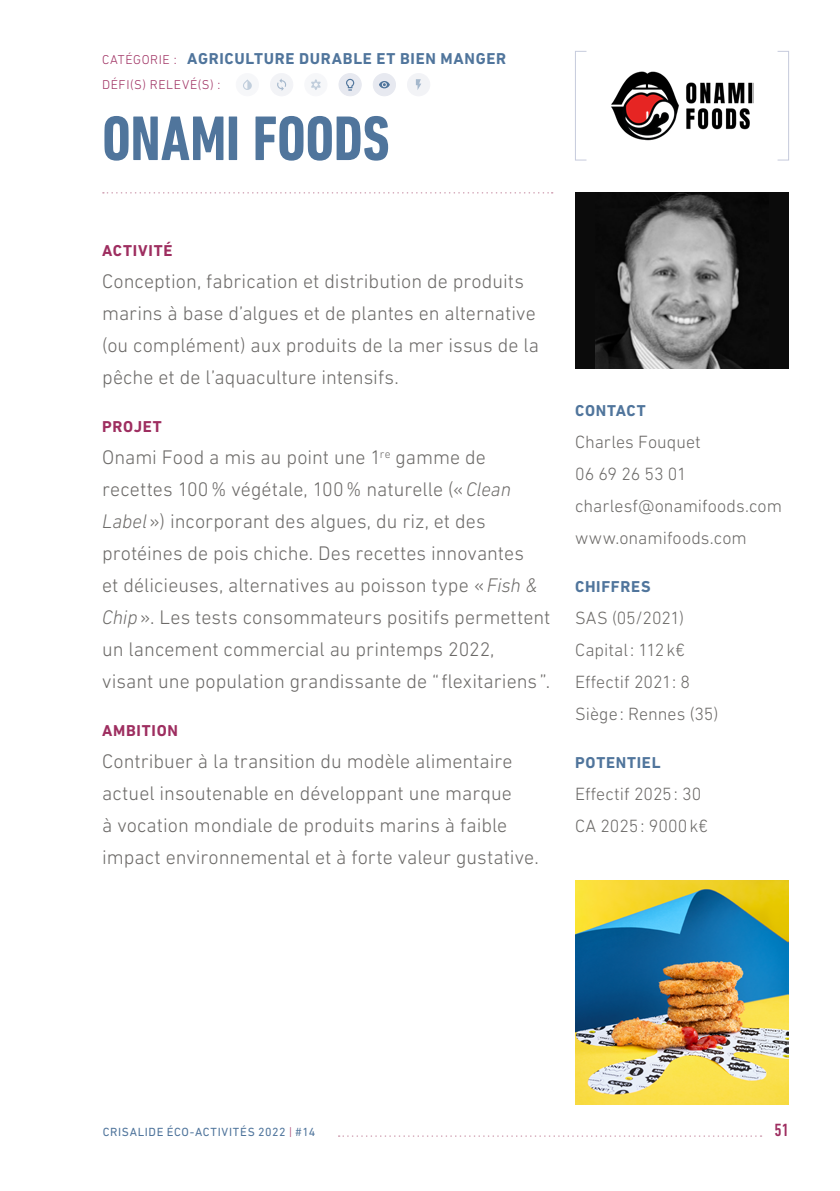
<style>
.page{position:relative;width:840px;height:1191px;background:#fff}
.page>*{position:absolute;margin:0;border:0;box-sizing:border-box;transform-origin:0 0}
.t1{font:700 condensed 64px "DIN Next LT Pro";letter-spacing:-.005em;color:#50759c}
.t2{font:300 20px/32px "DIN Next LT Pro";color:#6c6a68}
.t3{font:300 18px/32px "DIN Next LT Pro";color:#6c6a68}
.t4{font:500 condensed 18px "DIN Next LT Pro";color:#9e2e60}
.t5{font:700 16px "DIN Next LT Pro";letter-spacing:.045em;color:#50759c}
.t6{font:700 16px "DIN Next LT Pro";letter-spacing:.05em;color:#9e2e60}
.t7{font:300 13px/25.4px "DIN Next LT Pro";letter-spacing:.045em;color:#9e2e60}
.t8{font:12px "DIN Next LT Pro";letter-spacing:.055em;color:#50759c}
.s1{font-style:italic}
.s2{font-weight:300;color:#9e2e60}
</style>
<div class="page">
<svg style="left:338px;top:1135px;width:423px;height:1px"></svg>
<svg style="left:103px;top:192px;width:449px;height:2px"></svg>
<div style="left:574px;top:51px;width:12px;height:109px;border:1px solid #c6cbdc"></div>
<div style="left:236px;top:74px;width:22px;height:22px;background:#f6f7f9;border-radius:50%"></div>
<div style="left:236px;top:73px;width:23px;height:23px;border:1px solid #e7e9f0;border-radius:50%"></div>
<svg style="left:243px;top:79px;width:9px;height:11px"></svg>
<div style="left:304px;top:74px;width:23px;height:22px;background:#f6f7f9;border-radius:50%"></div>
<div style="left:304px;top:73px;width:23px;height:23px;border:1px solid #e7e9f0;border-radius:50%"></div>
<svg style="left:311px;top:79px;width:9px;height:11px"></svg>
<div style="left:373px;top:74px;width:22px;height:22px;background:#e7e9f0;border-radius:50%"></div>
<div style="left:373px;top:73px;width:22px;height:23px;border:1px solid #e7e9f0;border-radius:50%"></div>
<svg style="left:379px;top:81px;width:10px;height:7px"></svg>
<div style="left:339px;top:74px;width:22px;height:22px;background:#e7e9f0;border-radius:50%"></div>
<div style="left:338px;top:73px;width:23px;height:23px;border:1px solid #e7e9f0;border-radius:50%"></div>
<svg style="left:346px;top:78px;width:8px;height:13px"></svg>
<div style="left:407px;top:74px;width:22px;height:22px;background:#f2f3f6;border-radius:50%"></div>
<div style="left:407px;top:73px;width:23px;height:23px;border:1px solid #e7e9f0;border-radius:50%"></div>
<svg style="left:416px;top:79px;width:5px;height:11px"></svg>
<div style="left:270px;top:74px;width:22px;height:22px;background:#f2f3f6;border-radius:50%"></div>
<div style="left:270px;top:73px;width:23px;height:23px;border:1px solid #e7e9f0;border-radius:50%"></div>
<svg style="left:277px;top:79px;width:9px;height:12px"></svg>
<img style="left:611px;top:71px;width:142px;height:70px">
<div style="left:575px;top:192px;width:213px;height:176px;background:#0b0b0b"></div>
<img style="left:595px;top:192px;width:172px;height:176px">
<img style="left:575px;top:880px;width:213px;height:224px">
<p class="t7" style="left:102px;top:47px;width:120px">CATÉGORIE :<br>DÉFI(S) RELEVÉ(S) :</p>
<p class="t5" style="left:187px;top:49px;width:320px">AGRICULTURE DURABLE ET BIEN MANGER</p>
<h1 class="t1" style="left:102px;top:102px;width:289px">ONAMI FOODS</h1>
<p class="t6" style="left:102px;top:241px;width:72px">ACTIVITÉ</p>
<p class="t2" style="left:102px;top:265px;width:438px">Conception, fabrication et distribution de produits marins à base d’algues et de plantes en alternative (ou complément) aux produits de la mer issus de la pêche et de l’aquaculture intensifs.</p>
<p class="t6" style="left:102px;top:417px;width:61px">PROJET</p>
<p class="t2" style="left:102px;top:441px;width:449px">Onami Food a mis au point une 1<sup>re</sup> gamme de recettes 100% végétale, 100% naturelle («<span class="s1">Clean Label</span>») incorporant des algues, du riz, et des protéines de pois chiche. Des recettes innovantes<br>et délicieuses, alternatives au poisson type «<span class="s1">Fish &amp; Chip</span>». Les tests consommateurs positifs permettent un lancement commercial au printemps 2022, visant une population grandissante de “flexitariens ”.</p>
<p class="t6" style="left:102px;top:721px;width:77px">AMBITION</p>
<p class="t2" style="left:102px;top:745px;width:438px">Contribuer à la transition du modèle alimentaire actuel insoutenable en développant une marque<br>à vocation mondiale de produits marins à faible impact environnemental et à forte valeur gustative.</p>
<p class="t5" style="left:574px;top:401px;width:72px">CONTACT</p>
<p class="t3" style="left:574px;top:426px;width:208px">Charles Fouquet<br>06 69 26 53 01 charlesf@onamifoods.com www.onamifoods.com</p>
<p class="t5" style="left:574px;top:577px;width:77px">CHIFFRES</p>
<p class="t3" style="left:574px;top:602px;width:145px">SAS (05/2021)<br>Capital: 112k€<br>Effectif 2021: 8<br>Siège: Rennes (35)</p>
<p class="t5" style="left:574px;top:753px;width:87px">POTENTIEL</p>
<p class="t3" style="left:574px;top:778px;width:134px">Effectif 2025: 30<br>CA 2025: 9000k€</p>
<p class="t8" style="left:103px;top:1125px;width:214px">CRISALIDE ÉCO-ACTIVITÉS 2022 <span class="s2">|</span> #14</p>
<p class="t4" style="left:774px;top:1120px;width:16px">51</p>
</div>
